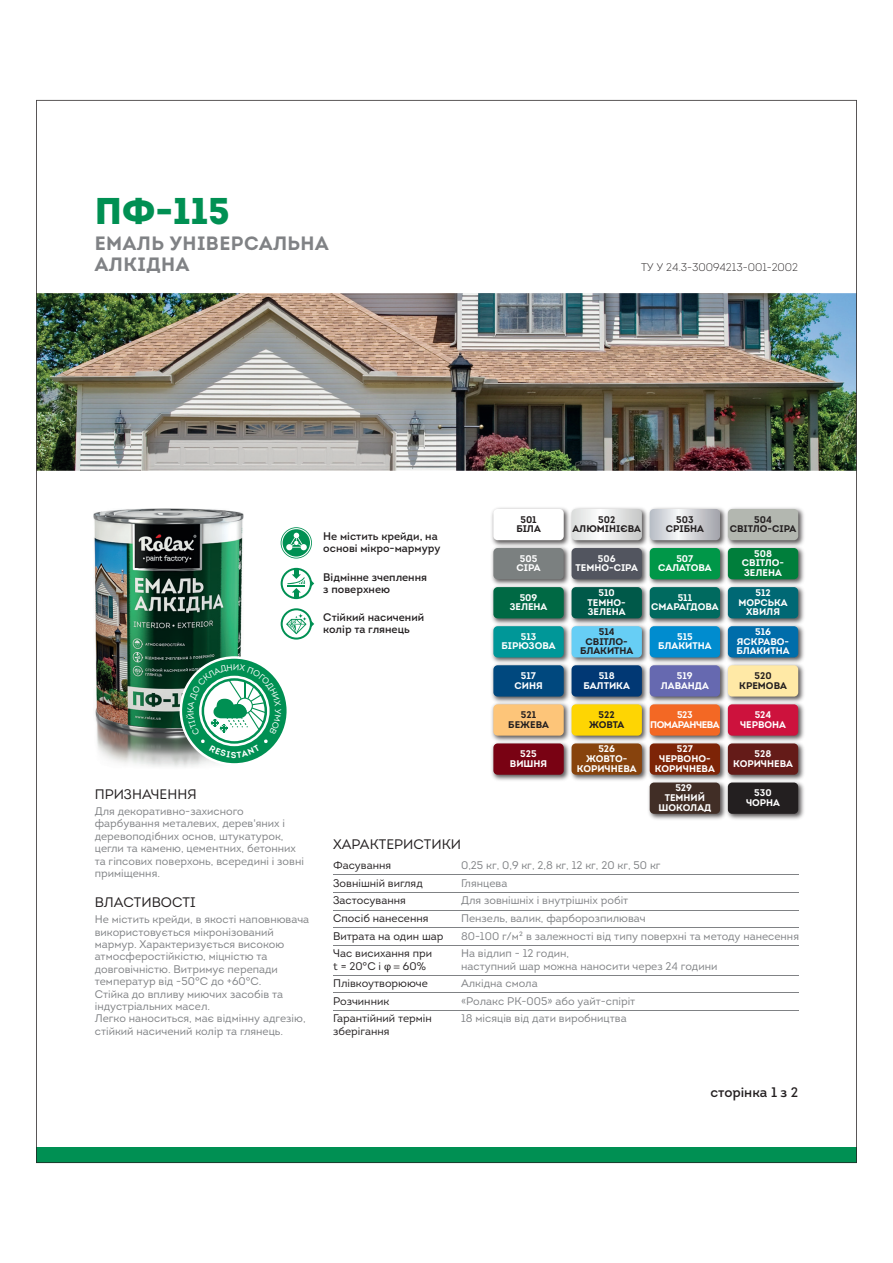
<style>
.page{position:relative;width:893px;height:1263px;background:#fff}
.page>*{position:absolute;margin:0;border:0;box-sizing:border-box;transform-origin:0 0}
.t1{font:900 37.2px "Intro";color:#009053}
.t2{font:700 19.35px/20.7px "Intro";letter-spacing:.025em;color:#808285}
.t3{font:13.8px "Intro";color:#231f20}
.t4{font:13.8px "Intro";color:#231f20}
.t5{font:11.1px/12.5px "Intro";color:#808285}
.t6{font:11.1px/12.5px "Intro";color:#231f20}
.t7{font:11.1px/11.7px "Intro";color:#231f20}
.t8{font:300 11.1px "Intro";color:#231f20}
.t9{font:700 9.6px/9.6px "Intro";color:#fff;text-align:center}
.t10{font:700 9.6px/9.6px "Intro";color:#231f20;text-align:center}
.t11{font:700 9.6px/9.6px "Intro";letter-spacing:-.05em;color:#fff;text-align:center}
.s1{font-family:"Myriad Pro"}
</style>
<div class="page">
<img style="left:36px;top:100px;width:821px;height:1063px">
<svg style="left:175px;top:652px;width:118px;height:118px"></svg>
<h1 class="t1" style="left:95px;top:186px;width:137px">ПФ-115</h1>
<h2 class="t2" style="left:95px;top:233px;width:235px">ЕМАЛЬ УНІВЕРСАЛЬНА<br>АЛКІДНА</h2>
<p class="t8" style="left:641px;top:260px;width:159px">ТУ У 24.3-30094213-001-2002</p>
<p class="t3" style="left:95px;top:786px;width:103px">ПРИЗНАЧЕННЯ</p>
<p class="t5" style="left:95px;top:805px;width:211px">Для декоративно-захисного фарбування металевих, дерев'яних і деревоподібних основ, штукатурок, цегли та каменю, цементних, бетонних та гіпсових поверхонь, всередині і зовні приміщення.</p>
<p class="t3" style="left:95px;top:894px;width:102px">ВЛАСТИВОСТІ</p>
<p class="t5" style="left:95px;top:913px;width:216px">Не містить крейди, в якості наповнювача використовується мікронізований мармур. Характеризується високою атмосферостійкістю, міцністю та довговічністю. Витримує перепади температур від -50°C до +60°C.<br>Стійка до впливу миючих засобів та індустріальних масел.<br>Легко наноситься, має відмінну адгезію, стійкий насичений колір та глянець.</p>
<p class="t7" style="left:323px;top:530px;width:119px">Не містить крейди, на основі мікро-мармуру</p>
<p class="t7" style="left:323px;top:571px;width:105px">Відмінне зчеплення з поверхнею</p>
<p class="t7" style="left:323px;top:611px;width:103px">Стійкий насичений колір та глянець</p>
<p class="t3" style="left:333px;top:836px;width:130px">ХАРАКТЕРИСТИКИ</p>
<p class="t10" style="left:516px;top:514px;width:26px">501<br>БІЛА</p>
<p class="t10" style="left:573px;top:514px;width:70px">502<br>АЛЮМІНІЄВА</p>
<p class="t10" style="left:666px;top:514px;width:40px">503<br>СРІБНА</p>
<p class="t10" style="left:730px;top:514px;width:68px">504<br>СВІТЛО-СІРА</p>
<p class="t9" style="left:516px;top:553px;width:26px">505<br>СІРА</p>
<p class="t9" style="left:575px;top:553px;width:64px">506<br>ТЕМНО-СІРА</p>
<p class="t9" style="left:658px;top:553px;width:55px">507<br>САЛАТОВА</p>
<p class="t9" style="left:742px;top:548px;width:44px">508<br>СВІТЛО-<br>ЗЕЛЕНА</p>
<p class="t9" style="left:510px;top:592px;width:39px">509<br>ЗЕЛЕНА</p>
<p class="t9" style="left:588px;top:588px;width:40px">510<br>ТЕМНО-<br>ЗЕЛЕНА</p>
<p class="t9" style="left:651px;top:592px;width:69px">511<br>СМАРАГДОВА</p>
<p class="t9" style="left:738px;top:588px;width:51px">512<br>МОРСЬКА<br>ХВИЛЯ</p>
<p class="t9" style="left:502px;top:631px;width:56px">513<br>БІРЮЗОВА</p>
<p class="t10" style="left:580px;top:627px;width:55px">514<br>СВІТЛО-<br>БЛАКИТНА</p>
<p class="t9" style="left:658px;top:631px;width:55px">515<br>БЛАКИТНА</p>
<p class="t9" style="left:736px;top:627px;width:55px">516<br>ЯСКРАВО-<br>БЛАКИТНА</p>
<p class="t9" style="left:514px;top:671px;width:30px">517<br>СИНЯ</p>
<p class="t9" style="left:584px;top:671px;width:48px">518<br>БАЛТИКА</p>
<p class="t9" style="left:661px;top:671px;width:49px">519<br>ЛАВАНДА</p>
<p class="t10" style="left:739px;top:671px;width:49px">520<br>КРЕМОВА</p>
<p class="t10" style="left:508px;top:710px;width:42px">521<br>БЕЖЕВА</p>
<p class="t10" style="left:589px;top:710px;width:37px">522<br>ЖОВТА</p>
<p class="t11" style="left:650px;top:710px;width:71px">523<br>ПОМАРАНЧЕВА</p>
<p class="t9" style="left:740px;top:710px;width:48px">524<br>ЧЕРВОНА</p>
<p class="t9" style="left:510px;top:749px;width:39px">525<br>ВИШНЯ</p>
<p class="t9" style="left:577px;top:744px;width:61px">526<br>ЖОВТО-<br>КОРИЧНЕВА</p>
<p class="t9" style="left:655px;top:744px;width:61px">527<br>ЧЕРВОНО-<br>КОРИЧНЕВА</p>
<p class="t9" style="left:733px;top:749px;width:61px">528<br>КОРИЧНЕВА</p>
<p class="t9" style="left:658px;top:783px;width:54px">529<br>ТЕМНИЙ<br>ШОКОЛАД</p>
<p class="t9" style="left:746px;top:788px;width:36px">530<br>ЧОРНА</p>
<p class="t6" style="left:333px;top:859px;width:60px">Фасування</p>
<p class="t5" style="left:461px;top:859px;width:201px">0,25 кг, 0,9 кг, 2,8 кг, 12 кг, 20 кг, 50 кг</p>
<p class="t6" style="left:333px;top:877px;width:91px">Зовнішній вигляд</p>
<p class="t5" style="left:461px;top:877px;width:48px">Глянцева</p>
<p class="t6" style="left:333px;top:894px;width:74px">Застосування</p>
<p class="t5" style="left:461px;top:894px;width:169px">Для зовнішніх і внутрішніх робіт</p>
<p class="t6" style="left:333px;top:912px;width:97px">Спосіб нанесення</p>
<p class="t5" style="left:461px;top:912px;width:186px">Пензель, валик, фарборозпилювач</p>
<p class="t6" style="left:333px;top:947px;width:100px">Час висихання при t = 20°C і <span class="s1">φ =</span> 60%</p>
<p class="t5" style="left:461px;top:947px;width:258px">На відлип - 12 годин,<br>наступний шар можна наносити через 24 години</p>
<p class="t6" style="left:333px;top:929px;width:112px">Витрата на один шар</p>
<p class="t5" style="left:461px;top:929px;width:339px">80-100 г/м² в залежності від типу поверхні та методу нанесення</p>
<p class="t6" style="left:333px;top:977px;width:96px">Плівкоутворююче</p>
<p class="t5" style="left:461px;top:977px;width:78px">Алкідна смола</p>
<p class="t6" style="left:333px;top:995px;width:58px">Розчинник</p>
<p class="t5" style="left:461px;top:995px;width:176px">«Ролакс РК-005» або уайт-спіріт</p>
<p class="t6" style="left:333px;top:1012px;width:100px">Гарантійний термін зберігання</p>
<p class="t5" style="left:461px;top:1012px;width:167px">18 місяців від дати виробництва</p>
<p class="t4" style="left:710px;top:1083px;width:89px">сторінка 1 з 2</p>
</div>
